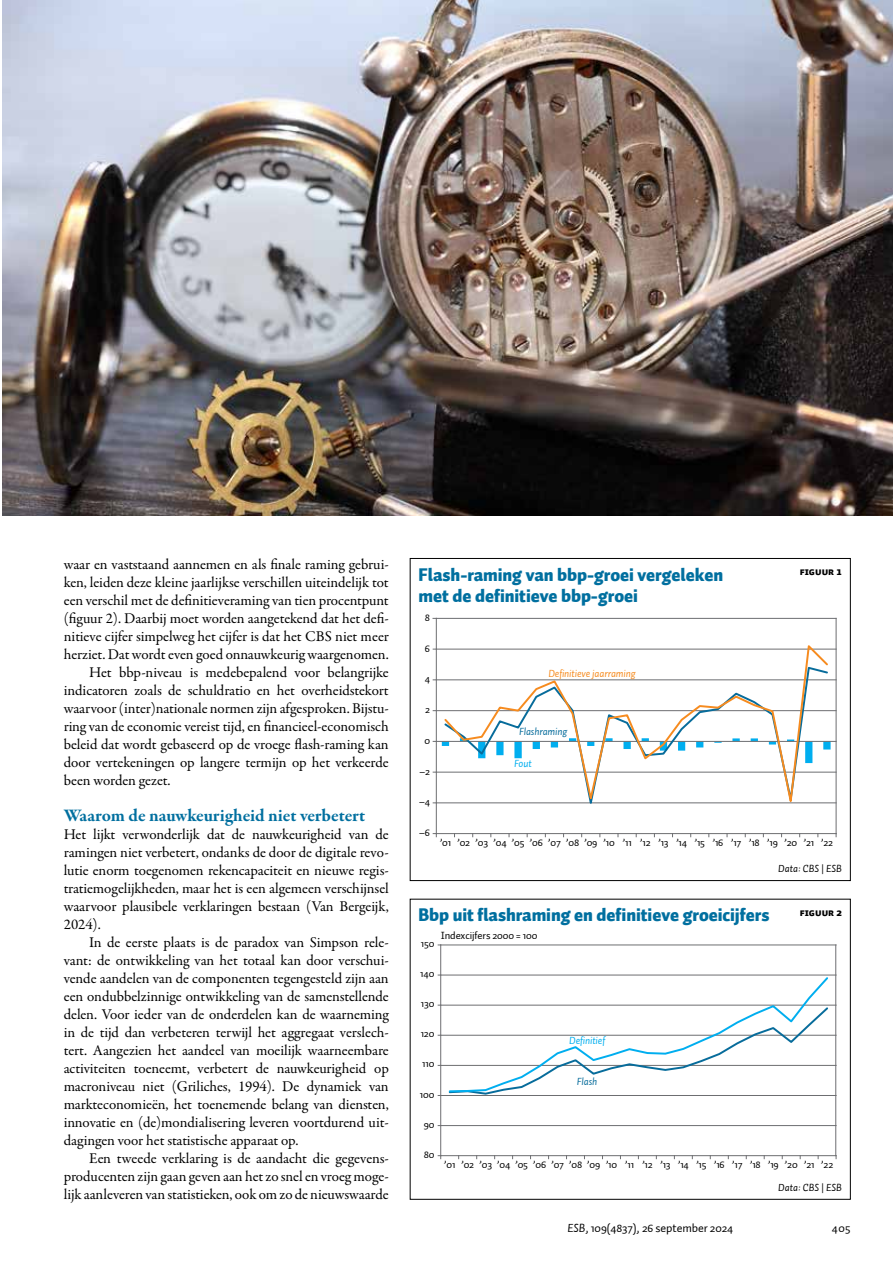
<style>
.page{position:relative;width:893px;height:1263px;background:#fff}
.page>*{position:absolute;margin:0;border:0;box-sizing:border-box;transform-origin:0 0}
.t1{font:900 18px/21px "Auto 1";letter-spacing:-.005em;color:#006f9f}
.t2{font:700 18px "Garamond Premr Pro";color:#006f9f}
.t3{font:15px/18px "Garamond Premr Pro";letter-spacing:-.005em;color:#000;text-align:justify}
.t4{font:12px "Auto 1";letter-spacing:-.005em;color:#000}
.t5{font:10.65px "Auto 1";letter-spacing:-.01em;color:#010101}
.t6{font:italic 10.65px "Auto 1";letter-spacing:-.01em;color:#f68b1f}
.t7{font:italic 10.65px "Auto 1";letter-spacing:-.01em;color:#076c9b}
.t8{font:italic 10.65px "Auto 1";letter-spacing:-.01em;color:#00aeef}
.t9{font:italic 10.5px "Auto 1";color:#000}
.t10{font:10.5px "Auto 1 Black Sm Cp";color:#000}
.s1{font-style:normal}
.s2{font-style:italic}
</style>
<div class="page">
<hr style="left:436px;top:649px;width:400px;height:1px;background:#6d6e71">
<hr style="left:436px;top:680px;width:400px;height:1px;background:#6d6e71">
<hr style="left:436px;top:710px;width:400px;height:1px;background:#6d6e71">
<hr style="left:436px;top:772px;width:400px;height:1px;background:#6d6e71">
<hr style="left:436px;top:803px;width:400px;height:1px;background:#6d6e71">
<hr style="left:436px;top:618px;width:1px;height:215px;background:#6d6e71">
<hr style="left:836px;top:618px;width:1px;height:215px;background:#6d6e71">
<hr style="left:436px;top:741px;width:400px;height:1px;background:#6d6e71">
<svg style="left:443px;top:645px;width:387px;height:159px"></svg>
<hr style="left:436px;top:833px;width:400px;height:1px;background:#6d6e71">
<hr style="left:436px;top:618px;width:400px;height:1px;background:#6d6e71">
<div style="left:410px;top:558px;width:440px;height:323px;border:1px solid #000"></div>
<hr style="left:441px;top:975px;width:395px;height:1px;background:#6d6e71">
<hr style="left:441px;top:1005px;width:395px;height:1px;background:#6d6e71">
<hr style="left:441px;top:1035px;width:395px;height:1px;background:#6d6e71">
<hr style="left:441px;top:1065px;width:395px;height:1px;background:#6d6e71">
<hr style="left:441px;top:1095px;width:395px;height:1px;background:#6d6e71">
<hr style="left:441px;top:1125px;width:395px;height:1px;background:#6d6e71">
<hr style="left:440px;top:945px;width:1px;height:211px;background:#6d6e71">
<svg style="left:448px;top:975px;width:382px;height:120px"></svg>
<hr style="left:835px;top:945px;width:1px;height:211px;background:#6d6e71">
<hr style="left:441px;top:945px;width:395px;height:1px;background:#6d6e71">
<hr style="left:441px;top:1155px;width:395px;height:1px;background:#6d6e71">
<img style="left:2px;top:0;width:891px;height:515px">
<p class="t3" style="left:64px;top:556px;width:326px">waar en vaststaand aannemen en als finale raming gebrui-</p>
<p class="t3" style="left:64px;top:574px;width:326px">ken, leiden deze kleine jaarlijkse verschillen uiteindelijk tot</p>
<p class="t3" style="left:64px;top:592px;width:327px">een verschil met de definitieveraming van tien procentpunt</p>
<p class="t3" style="left:64px;top:610px;width:326px">(figuur 2). Daarbij moet worden aangetekend dat het defi-</p>
<p class="t3" style="left:64px;top:628px;width:326px">nitieve cijfer simpelweg het cijfer is dat het CBS niet meer</p>
<p class="t3" style="left:64px;top:646px;width:326px">herziet. Dat wordt even goed onnauwkeurig waargenomen.</p>
<p class="t3" style="left:89px;top:664px;width:301px">Het bbp-niveau is medebepalend voor belangrijke</p>
<p class="t3" style="left:64px;top:682px;width:326px">indicatoren zoals de schuldratio en het overheidstekort</p>
<p class="t3" style="left:64px;top:700px;width:326px">waarvoor (inter)nationale normen zijn afgesproken. Bijstu-</p>
<p class="t3" style="left:64px;top:718px;width:327px">ring van de economie vereist tijd, en financieel-economisch</p>
<p class="t3" style="left:64px;top:736px;width:326px">beleid dat wordt gebaseerd op de vroege flash-raming kan</p>
<p class="t3" style="left:64px;top:754px;width:326px">door vertekeningen op langere termijn op het verkeerde</p>
<p class="t3" style="left:64px;top:772px;width:108px">been worden gezet.</p>
<p class="t2" style="left:64px;top:804px;width:303px">Waarom de nauwkeurigheid niet verbetert</p>
<p class="t3" style="left:64px;top:826px;width:327px">Het lijkt verwonderlijk dat de nauwkeurigheid van de ramingen niet verbetert, ondanks de door de digitale revo&shy;lutie enorm toegenomen rekencapaciteit en nieuwe regis&shy;tratiemogelijkheden, maar het is een algemeen verschijnsel waarvoor plausibele verklaringen bestaan (Van Bergeijk, 2024).</p>
<p class="t3" style="left:64px;top:934px;width:327px;text-indent:26px">In de eerste plaats is de paradox van Simpson rele&shy;vant: de ontwikkeling van het totaal kan door verschui&shy;vende aandelen van de componenten tegengesteld zijn aan een ondubbelzinnige ontwikkeling van de samenstellende delen. Voor ieder van de onderdelen kan de waarneming in de tijd dan verbeteren terwijl het aggregaat verslech&shy;tert. Aangezien het aandeel van moeilijk waarneembare activiteiten toeneemt, verbetert de nauwkeurigheid op macroniveau niet (Griliches, 1994). De dynamiek van markteconomieën, het toenemende belang van diensten, innovatie en (de)mondialisering leveren voortdurend uit&shy;dagingen voor het statistische apparaat op.</p>
<p class="t3" style="left:64px;top:1150px;width:327px;text-indent:26px">Een tweede verklaring is de aandacht die gegevens&shy;producenten zijn gaan geven aan het zo snel en vroeg moge&shy;lijk aanleveren van statistieken, ook om zo de nieuwswaarde</p>
<p class="t1" style="left:419px;top:565px;width:306px">Flash-raming van bbp-groei vergeleken met de definitieve bbp-groei</p>
<p class="t10" style="left:800px;top:565px;width:44px">FIGUUR 1</p>
<p class="t5" style="left:425px;top:611px;width:7px">8</p>
<p class="t5" style="left:425px;top:641px;width:7px">6</p>
<p class="t5" style="left:425px;top:672px;width:7px">4</p>
<p class="t5" style="left:425px;top:703px;width:6px">2</p>
<p class="t5" style="left:424px;top:734px;width:7px">0</p>
<p class="t5" style="left:419px;top:764px;width:12px">–2</p>
<p class="t5" style="left:419px;top:795px;width:13px">–4</p>
<p class="t5" style="left:419px;top:826px;width:12px">–6</p>
<p class="t6" style="left:548px;top:666px;width:89px">Definitieve jaarraming</p>
<p class="t7" style="left:519px;top:725px;width:50px">Flashraming</p>
<p class="t8" style="left:514px;top:756px;width:19px">Fout</p>
<p class="t5" style="left:440px;top:836px;width:395px">’01 ’02 ’03 ’04 ’05 ’06 ’07 ’08 ’09 ’10 ’11 ’12 ’13 ’14 ’15 ’16 ’17 ’18 ’19 ’20 ’21 ’22</p>
<p class="t9" style="left:778px;top:862px;width:65px">Data: CBS <span class="s1">|</span> ESB</p>
<p class="t1" style="left:419px;top:905px;width:352px">Bbp uit flashraming en definitieve groeicijfers</p>
<p class="t10" style="left:800px;top:906px;width:44px">FIGUUR 2</p>
<p class="t5" style="left:441px;top:929px;width:98px">Indexcijfers 2000 = 100</p>
<p class="t5" style="left:421px;top:937px;width:15px">150</p>
<p class="t5" style="left:420px;top:967px;width:16px">140</p>
<p class="t5" style="left:421px;top:997px;width:15px">130</p>
<p class="t5" style="left:421px;top:1027px;width:15px">120</p>
<p class="t5" style="left:422px;top:1057px;width:14px">110</p>
<p class="t5" style="left:420px;top:1087px;width:16px">100</p>
<p class="t5" style="left:424px;top:1117px;width:12px">90</p>
<p class="t5" style="left:424px;top:1147px;width:12px">80</p>
<p class="t8" style="left:569px;top:1034px;width:37px">Definitief</p>
<p class="t7" style="left:577px;top:1074px;width:22px">Flash</p>
<p class="t5" style="left:444px;top:1158px;width:391px">’01 ’02 ’03 ’04 ’05 ’06 ’07 ’08 ’09 ’10 ’11 ’12 ’13 ’14 ’15 ’16 ’17 ’18 ’19 ’20 ’21 ’22</p>
<p class="t9" style="left:778px;top:1180px;width:65px">Data: CBS <span class="s1">|</span> ESB</p>
<p class="t4" style="left:568px;top:1221px;width:167px"><span class="s2">ESB</span>, 109(4837), 26 september 2024</p>
<p class="t4" style="left:832px;top:1221px;width:20px">405</p>
</div>
